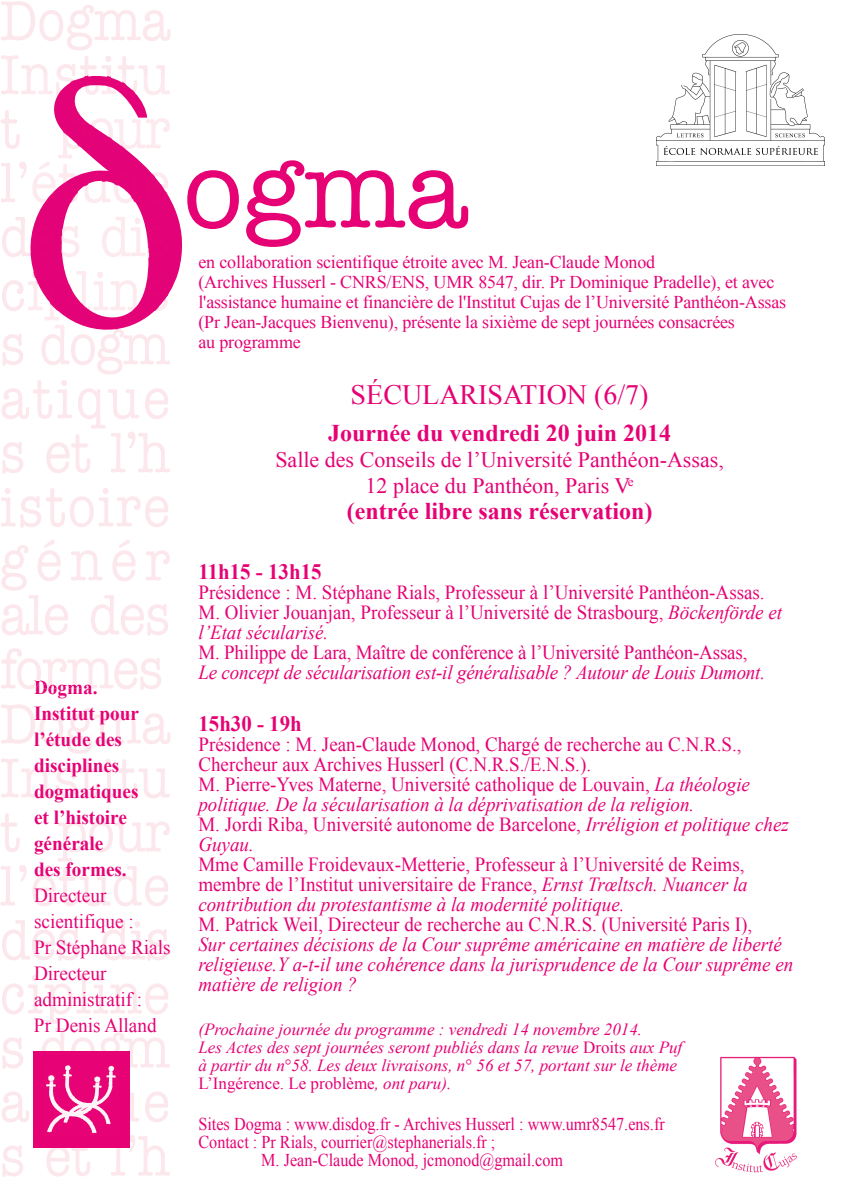
<style>
.page{position:relative;width:842px;height:1191px;background:#fff}
.page>*{position:absolute;margin:0;border:0;box-sizing:border-box;transform-origin:0 0}
.t1{font:110px "American Typewriter";color:#e60275}
.t2{font:28px "Times New Roman";color:#e60275}
.t3{font:700 24px "Times New Roman";color:#e60275}
.t4{font:22px/26px "Times New Roman";color:#e60275;text-align:center}
.t5{font:700 22px "Times New Roman";color:#e60275;scale:.95 1}
.t6{font:20px/20px "Times New Roman";color:#e60275;scale:.95 1}
.t7{font:italic 20px/20px "Times New Roman";color:#e60275;scale:.95 1}
.t8{font:700 20px/26px "Times New Roman";color:#e60275;scale:.96 1}
.t9{font:20px/26px "Times New Roman";color:#e60275;scale:.96 1}
.t10{font:18px/20px "Times New Roman";letter-spacing:-.01em;color:#e60275}
.t11{font:18px "Times New Roman";letter-spacing:-.01em;color:#e60275;scale:.9 1}
.t12{font:italic 17px/18px "Times New Roman";color:#e60275}
.s1{font-style:italic}
.s2{font-style:normal}
</style>
<div class="page">
<svg style="left:1px;top:704px;width:140px;height:95px"></svg>
<svg style="left:0;top:813px;width:166px;height:93px"></svg>
<svg style="left:2px;top:920px;width:128px;height:41px"></svg>
<svg style="left:2px;top:975px;width:147px;height:202px"></svg>
<img style="left:715px;top:1056px;width:82px;height:117px">
<img style="left:656px;top:34px;width:168px;height:132px">
<svg style="left:1px;top:488px;width:113px;height:40px"></svg>
<svg style="left:1px;top:540px;width:118px;height:95px"></svg>
<svg style="left:1px;top:648px;width:113px;height:41px"></svg>
<svg style="left:34px;top:681px;width:49px;height:8px"></svg>
<div style="left:33px;top:1050px;width:96px;height:97px;background:#e60275"></div>
<img style="left:46px;top:1065px;width:70px;height:68px">
<svg style="left:0;top:1px;width:182px;height:473px"></svg>
<p class="t8" style="left:34px;top:674px;width:111px">Dogma.<br>Institut pour l’étude des disciplines dogmatiques et l’histoire générale<br>des formes.</p>
<p class="t9" style="left:34px;top:882px;width:144px">Directeur scientifique :<br>Pr Stéphane Rials<br>Directeur administratif :<br>Pr Denis Alland</p>
<h1 class="t1" style="left:183px;top:128px;width:286px">ogma</h1>
<p class="t10" style="left:198px;top:252px;width:589px">en collaboration scientifique étroite avec M. Jean-Claude Monod<br>(Archives Husserl - CNRS/ENS, UMR 8547, dir. Pr Dominique Pradelle), et avec l'assistance humaine et financière de l'Institut Cujas de l’Université Panthéon-Assas (Pr Jean-Jacques Bienvenu), présente la sixième de sept journées consacrées<br>au programme</p>
<h2 class="t2" style="left:351px;top:379px;width:299px">SÉCULARISATION (6/7)</h2>
<p class="t3" style="left:328px;top:420px;width:344px">Journée du vendredi 20 juin 2014</p>
<p class="t4" style="left:275px;top:447px;width:450px">Salle des Conseils de l’Université Panthéon-Assas,<br>12 place du Panthéon, Paris V<sup>e</sup></p>
<p class="t3" style="left:347px;top:498px;width:307px">(entrée libre sans réservation)</p>
<p class="t5" style="left:198px;top:559px;width:131px">11h15 - 13h15</p>
<p class="t6" style="left:198px;top:582px;width:616px">Présidence : M. Stéphane Rials, Professeur à l’Université Panthéon-Assas.<br>M. Olivier Jouanjan, Professeur à l’Université de Strasbourg, <span class="s1">Böckenförde et l’Etat sécularisé.</span></p>
<p class="t6" style="left:198px;top:642px;width:579px">M. Philippe de Lara, Maître de conférence à l’Université Panthéon-Assas,</p>
<p class="t7" style="left:198px;top:662px;width:598px">Le concept de sécularisation est-il généralisable ? Autour de Louis Dumont.</p>
<p class="t5" style="left:198px;top:711px;width:110px">15h30 - 19h</p>
<p class="t6" style="left:198px;top:734px;width:623px">Présidence : M. Jean-Claude Monod, Chargé de recherche au C.N.R.S., Chercheur aux Archives Husserl (C.N.R.S./E.N.S.).<br>M. Pierre-Yves Materne, Université catholique de Louvain, <span class="s1">La théologie politique. De la sécularisation à la déprivatisation de la religion.<br></span>M. Jordi Riba, Université autonome de Barcelone, <span class="s1">Irréligion et politique chez Guyau.</span></p>
<p class="t6" style="left:198px;top:854px;width:580px">Mme Camille Froidevaux-Metterie, Professeur à l’Université de Reims, membre de l’Institut universitaire de France, <span class="s1">Ernst Trœltsch. Nuancer la contribution du protestantisme à la modernité politique.</span></p>
<p class="t6" style="left:198px;top:914px;width:584px">M. Patrick Weil, Directeur de recherche au C.N.R.S. (Université Paris I),</p>
<p class="t7" style="left:198px;top:934px;width:628px">Sur certaines décisions de la Cour suprême américaine en matière de liberté religieuse.Y a-t-il une cohérence dans la jurisprudence de la Cour suprême en matière de religion ?</p>
<p class="t12" style="left:198px;top:1020px;width:485px">(Prochaine journée du programme : vendredi 14 novembre 2014.<br>Les Actes des sept journées seront publiés dans la revue <span class="s2">Droits</span> aux Puf à partir du n°58. Les deux livraisons, n° 56 et 57, portant sur le thème <span class="s2">L’Ingérence. Le problème</span>, ont paru).</p>
<p class="t11" style="left:198px;top:1113px;width:520px">Sites Dogma : www.disdog.fr - Archives Husserl : www.umr8547.ens.fr</p>
<p class="t11" style="left:198px;top:1131px;width:331px">Contact : Pr Rials, courrier@stephanerials.fr ;</p>
<p class="t11" style="left:261px;top:1149px;width:337px">M. Jean-Claude Monod, jcmonod@gmail.com</p>
</div>
